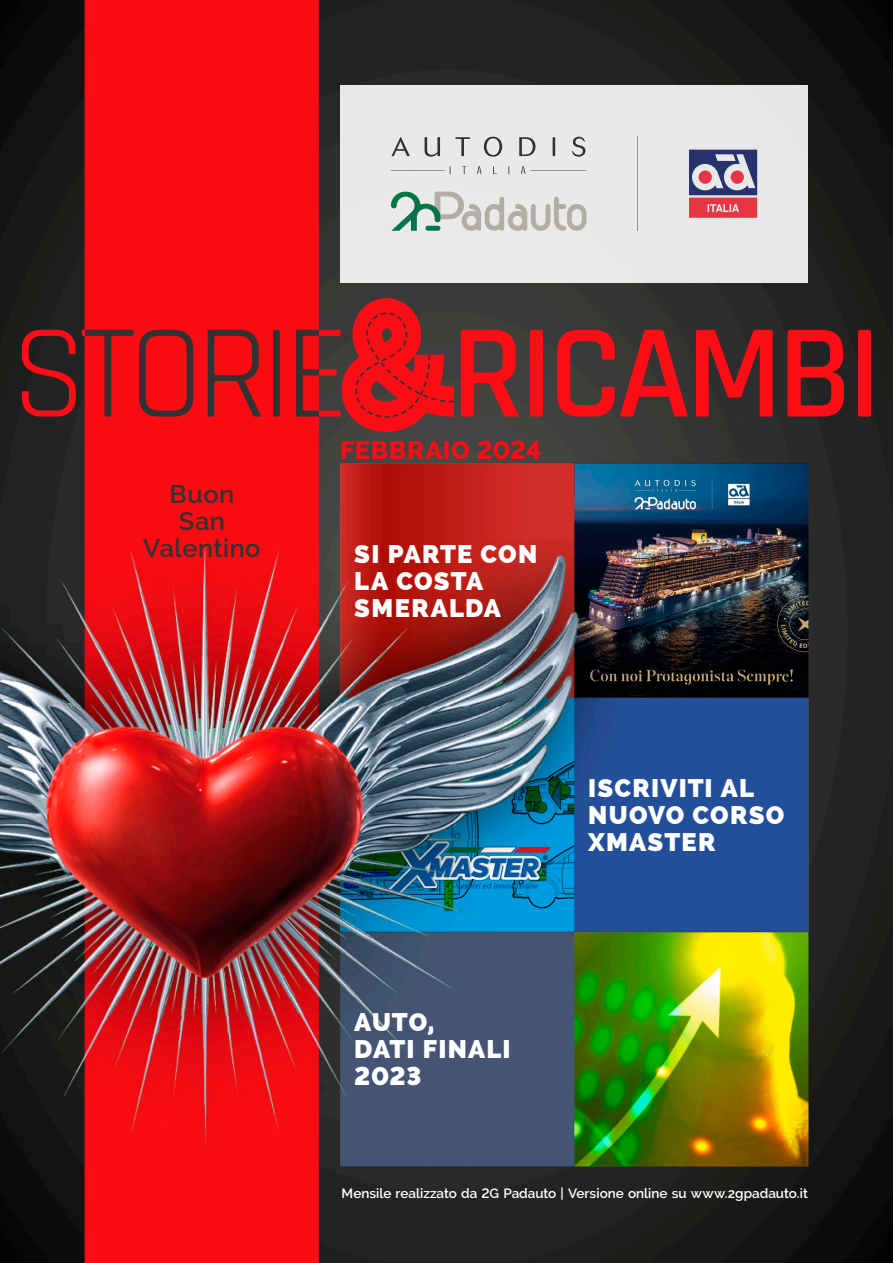
<style>
.page{position:relative;width:893px;height:1263px;background:#fff}
.page>*{position:absolute;margin:0;border:0;box-sizing:border-box;transform-origin:0 0}
.t1{font:800 25.5px/27px "Raleway";letter-spacing:.045em;color:#fff}
.t2{font:600 25.5px/27px "Raleway";letter-spacing:.015em;color:#333232;text-align:center}
.t3{font:800 25.5px "Raleway";letter-spacing:.02em;color:#fd0d16}
.t4{font:600 13.5px "Raleway";color:#fff}
</style>
<div class="page">
<img style="left:0;top:0;width:893px;height:1263px">
<div style="left:340px;top:85px;width:468px;height:197px;background:#e9e9e9"></div>
<svg style="left:391px;top:192px;width:196px;height:39px"></svg>
<hr style="left:638px;top:137px;width:1px;height:94px;background:#919191">
<svg style="left:391px;top:137px;width:196px;height:37px"></svg>
<svg style="left:689px;top:150px;width:68px;height:68px"></svg>
<svg style="left:461px;top:330px;width:410px;height:87px;background:#902125"></svg>
<svg style="left:22px;top:298px;width:432px;height:134px;background:#b3191d"></svg>
<p class="t2" style="left:143px;top:480px;width:119px">Buon<br>San<br>Valentino</p>
<p class="t3" style="left:340px;top:436px;width:203px">FEBBRAIO 2024</p>
<p class="t1" style="left:354px;top:540px;width:185px">SI PARTE CON<br>LA COSTA<br>SMERALDA</p>
<p class="t1" style="left:588px;top:774px;width:198px">ISCRIVITI AL<br>NUOVO CORSO<br>XMASTER</p>
<p class="t1" style="left:354px;top:1009px;width:158px">AUTO,<br>DATI FINALI<br>2023</p>
<p class="t4" style="left:342px;top:1186px;width:468px">Mensile realizzato da 2G Padauto | Versione online su www.2gpadauto.it</p>
</div>
